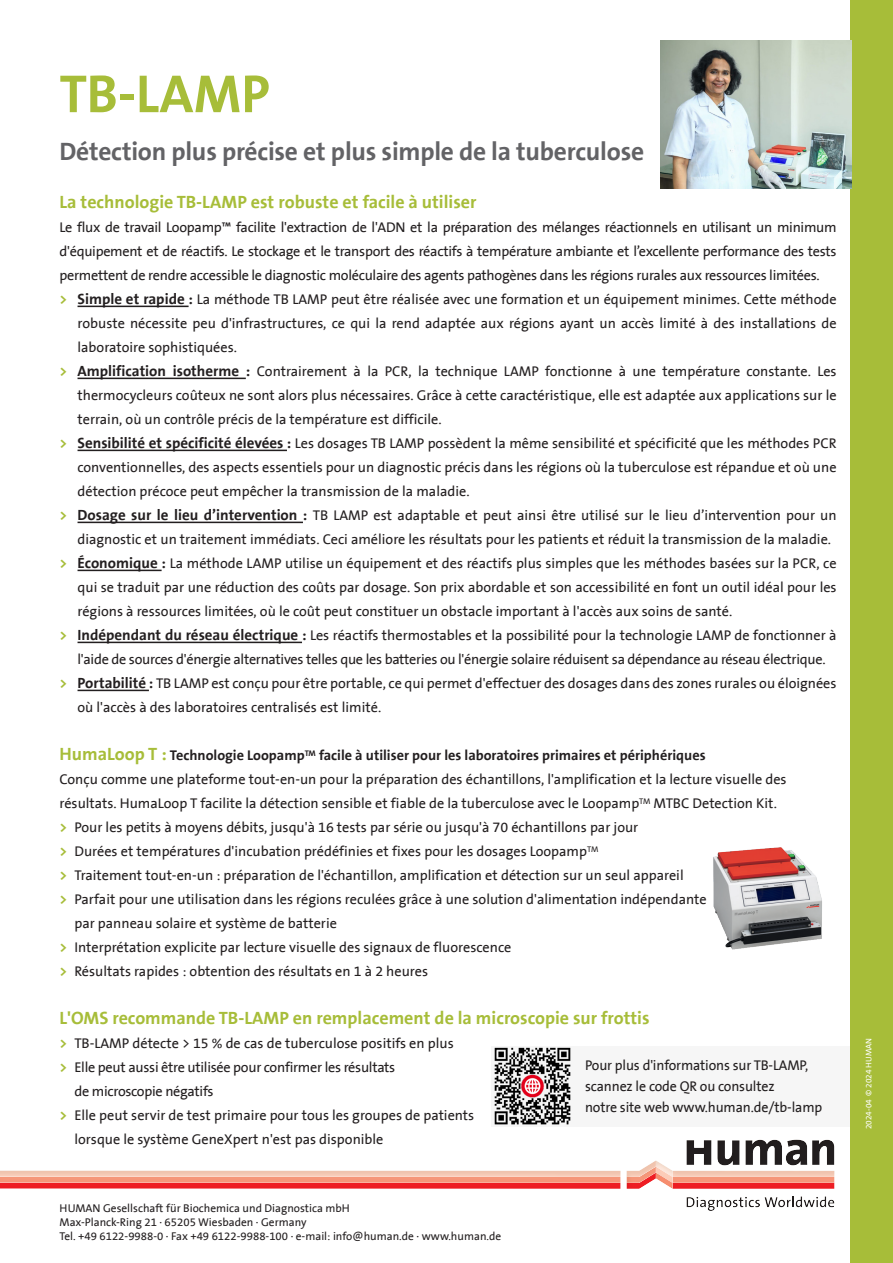
<style>
.page{position:relative;width:893px;height:1263px;background:#fff}
.page>*{position:absolute;margin:0;border:0;box-sizing:border-box;transform-origin:0 0}
.t1{font:700 54px "The Sans B7";letter-spacing:.005em;color:#a7bd39}
.t2{font:700 25.5px "The Sans B7";letter-spacing:-.01em;color:#636366}
.t3{font:700 18px "The Sans B7";color:#a7bd39}
.t4{font:14.25px/24px "The Sans B5 Plain";color:#231f20}
.t5{font:14.25px/24px "The Sans B5 Plain";letter-spacing:-.02em;color:#231f20;text-align:center}
.t6{font:700 14.25px "The Sans B7";color:#231f20}
.t7{font:11.4px "The Sans B5 Plain";color:#231f20}
.t8{font:8.25px "The Sans B5 Plain";color:#fff}
.s1{font-family:"The Sans B7";font-weight:700;color:#a7bd39}
.s2{font-family:"The Sans B7";font-weight:700;font-size:15px}
.s3{font-size:18px;color:#a7bd39}
</style>
<div class="page">
<div style="left:491px;top:1046px;width:402px;height:81px;background:#f6f6f6"></div>
<img style="left:494px;top:1047px;width:77px;height:78px">
<hr style="left:78px;top:306px;width:111px;height:1px;background:#231f20">
<hr style="left:78px;top:378px;width:168px;height:1px;background:#231f20">
<hr style="left:78px;top:450px;width:209px;height:1px;background:#231f20">
<hr style="left:78px;top:522px;width:225px;height:1px;background:#231f20">
<hr style="left:78px;top:570px;width:84px;height:1px;background:#231f20">
<hr style="left:78px;top:642px;width:224px;height:1px;background:#231f20">
<hr style="left:78px;top:690px;width:71px;height:1px;background:#231f20">
<div style="left:850px;top:0;width:43px;height:1263px;background:#a7bd39"></div>
<img style="left:660px;top:40px;width:192px;height:149px">
<img style="left:713px;top:847px;width:109px;height:103px">
<div style="left:0;top:1139px;width:836px;height:72px;background:#e6dccf;opacity:.5"></div>
<p class="t1" style="left:60px;top:66px;width:212px">TB-LAMP</p>
<p class="t2" style="left:60px;top:138px;width:586px">Détection plus précise et plus simple de la tuberculose</p>
<p class="t3" style="left:60px;top:193px;width:418px">La technologie TB-LAMP est robuste et facile à utiliser</p>
<p class="t4" style="left:60px;top:216px;width:779px;text-align:justify">Le flux de travail Loopamp™ facilite l'extraction de l'ADN et la préparation des mélanges réactionnels en utilisant un minimum d'équipement et de réactifs. Le stockage et le transport des réactifs à température ambiante et l’excellente performance des tests permettent de rendre accessible le diagnostic moléculaire des agents pathogènes dans les régions rurales aux ressources limitées.</p>
<p class="t4" style="left:78px;top:288px;width:761px;text-align:justify;text-indent:-18px"><span class="s1">&gt;</span> <span class="s2">Simple et rapide :</span> La méthode TB LAMP peut être réalisée avec une formation et un équipement minimes. Cette méthode robuste nécessite peu d'infrastructures, ce qui la rend adaptée aux régions ayant un accès limité à des installations de laboratoire sophistiquées.</p>
<p class="t4" style="left:78px;top:360px;width:761px;text-align:justify;text-indent:-18px"><span class="s1">&gt;</span> <span class="s2">Amplification isotherme :</span> Contrairement à la PCR, la technique LAMP fonctionne à une température constante. Les thermocycleurs coûteux ne sont alors plus nécessaires. Grâce à cette caractéristique, elle est adaptée aux applications sur le terrain, où un contrôle précis de la température est difficile.</p>
<p class="t4" style="left:78px;top:432px;width:761px;text-align:justify;text-indent:-18px"><span class="s1">&gt;</span> <span class="s2">Sensibilité et spécificité élevées :</span> Les dosages TB LAMP possèdent la même sensibilité et spécificité que les méthodes PCR conventionnelles, des aspects essentiels pour un diagnostic précis dans les régions où la tuberculose est répandue et où une détection précoce peut empêcher la transmission de la maladie.</p>
<p class="t4" style="left:78px;top:504px;width:761px;text-indent:-18px"><span class="s1">&gt;</span> <span class="s2">Dosage sur le lieu d’intervention :</span> TB LAMP est adaptable et peut ainsi être utilisé sur le lieu d’intervention pour un diagnostic et un traitement immédiats. Ceci améliore les résultats pour les patients et réduit la transmission de la maladie.</p>
<p class="t4" style="left:78px;top:552px;width:761px;text-align:justify;text-indent:-18px"><span class="s1">&gt;</span> <span class="s2">Économique :</span> La méthode LAMP utilise un équipement et des réactifs plus simples que les méthodes basées sur la PCR, ce qui se traduit par une réduction des coûts par dosage. Son prix abordable et son accessibilité en font un outil idéal pour les régions à ressources limitées, où le coût peut constituer un obstacle important à l'accès aux soins de santé.</p>
<p class="t5" style="left:60px;top:624px;width:779px"><span class="s1">&gt;</span> <span class="s2">Indépendant du réseau électrique :</span> Les réactifs thermostables et la possibilité pour la technologie LAMP de fonctionner à l'aide de sources d'énergie alternatives telles que les batteries ou l'énergie solaire réduisent sa dépendance au réseau électrique.</p>
<p class="t4" style="left:78px;top:672px;width:761px;text-indent:-18px"><span class="s1">&gt;</span> <span class="s2">Portabilité :</span> TB LAMP est conçu pour être portable, ce qui permet d'effectuer des dosages dans des zones rurales ou éloignées où l'accès à des laboratoires centralisés est limité.</p>
<p class="t6" style="left:60px;top:748px;width:648px"><span class="s3">HumaLoop T :</span> Technologie Loopamp<sup>TM</sup> facile à utiliser pour les laboratoires primaires et périphériques</p>
<p class="t4" style="left:60px;top:768px;width:729px">Conçu comme une plateforme tout-en-un pour la préparation des échantillons, l'amplification et la lecture visuelle des résultats. HumaLoop T facilite la détection sensible et fiable de la tuberculose avec le Loopamp<sup>TM</sup> MTBC Detection Kit.</p>
<p class="t4" style="left:60px;top:816px;width:580px"><span class="s1">&gt;</span> Pour les petits à moyens débits, jusqu'à 16 tests par série ou jusqu'à 70 échantillons par jour</p>
<p class="t4" style="left:60px;top:840px;width:540px"><span class="s1">&gt;</span> Durées et températures d'incubation prédéfinies et fixes pour les dosages Loopamp<sup>TM</sup></p>
<p class="t4" style="left:60px;top:864px;width:626px"><span class="s1">&gt;</span> Traitement tout-en-un : préparation de l'échantillon, amplification et détection sur un seul appareil</p>
<p class="t4" style="left:74px;top:888px;width:634px;text-indent:-15px"><span class="s1">&gt;</span> Parfait pour une utilisation dans les régions reculées grâce à une solution d'alimentation indépendante par panneau solaire et système de batterie</p>
<p class="t4" style="left:60px;top:936px;width:453px"><span class="s1">&gt;</span> Interprétation explicite par lecture visuelle des signaux de fluorescence</p>
<p class="t4" style="left:60px;top:960px;width:370px"><span class="s1">&gt;</span> Résultats rapides : obtention des résultats en 1 à 2 heures</p>
<p class="t3" style="left:60px;top:1009px;width:591px">L'OMS recommande TB-LAMP en remplacement de la microscopie sur frottis</p>
<p class="t4" style="left:60px;top:1032px;width:396px"><span class="s1">&gt;</span> TB-LAMP détecte &gt; 15 % de cas de tuberculose positifs en plus</p>
<p class="t5" style="left:74px;top:1056px;width:322px;text-align:left;text-indent:-15px"><span class="s1">&gt;</span> Elle peut aussi être utilisée pour confirmer les résultats de microscopie négatifs</p>
<p class="t4" style="left:60px;top:1104px;width:416px"><span class="s1">&gt;</span> Elle peut servir de test primaire pour tous les groupes de patients</p>
<p class="t4" style="left:74px;top:1128px;width:311px">lorsque le système GeneXpert n'est pas disponible</p>
<p class="t4" style="left:585px;top:1055px;width:239px;line-height:21px">Pour plus d'informations sur TB-LAMP, scannez le code QR ou consultez<br>notre site web www.human.de/tb-lamp</p>
<p class="t7" style="left:60px;top:1202px;width:292px">HUMAN Gesellschaft für Biochemica und Diagnostica mbH</p>
<p class="t7" style="left:60px;top:1216px;width:249px">Max-Planck-Ring 21 · 65205 Wiesbaden · Germany</p>
<p class="t7" style="left:60px;top:1230px;width:443px">Tel. +49 6122-9988-0 · Fax +49 6122-9988-100 · e-mail: info@human.de · www.human.de</p>
<p class="t8" style="left:864px;top:1129px;width:93px;rotate:-90deg">2024-04 © 2024 HUMAN</p>
</div>
